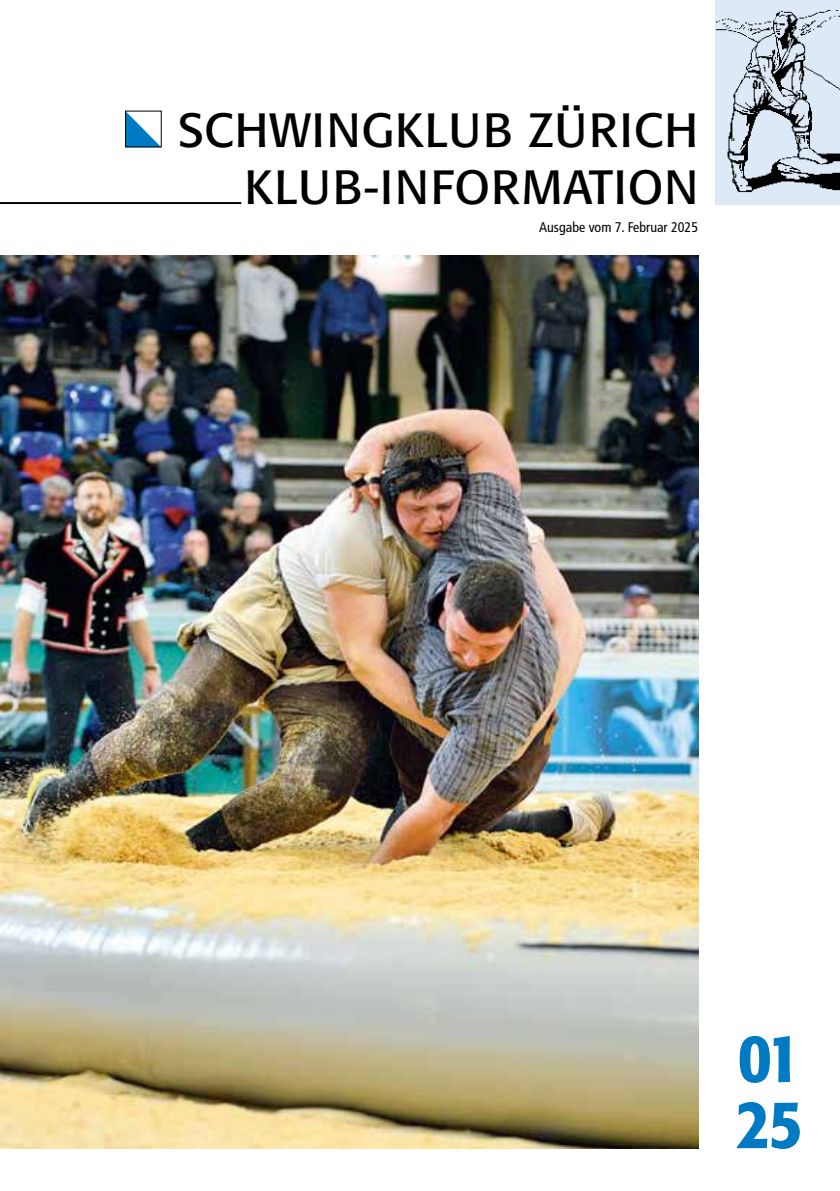
<style>
.page{position:relative;width:840px;height:1191px;background:#fff}
.page>*{position:absolute;margin:0;border:0;box-sizing:border-box;transform-origin:0 0}
.t1{font:500 condensed 70px/66px "Formata";color:#007ac3}
.t2{font:47.6px/57px "Formata";letter-spacing:.02em;color:#000;text-align:right}
.t3{font:condensed 14px "Frutiger LT Std";color:#000}
</style>
<div class="page">
<img style="left:0;top:255px;width:697px;height:893px">
<div style="left:714px;top:0;width:125px;height:204px;background:#dee9f8"></div>
<img style="left:714px;top:9px;width:125px;height:185px">
<svg style="left:127px;top:113px;width:32px;height:32px"></svg>
<hr style="left:0;top:202px;width:241px;height:2px;background:#000">
<p class="t2" style="left:178px;top:103px;width:521px">SCHWINGKLUB ZÜRICH<br>KLUB-INFORMATION</p>
<p class="t3" style="left:539px;top:220px;width:160px">Ausgabe vom 7. Februar 2025</p>
<h1 class="t1" style="left:735px;top:1025px;width:68px">01<br>25</h1>
</div>
